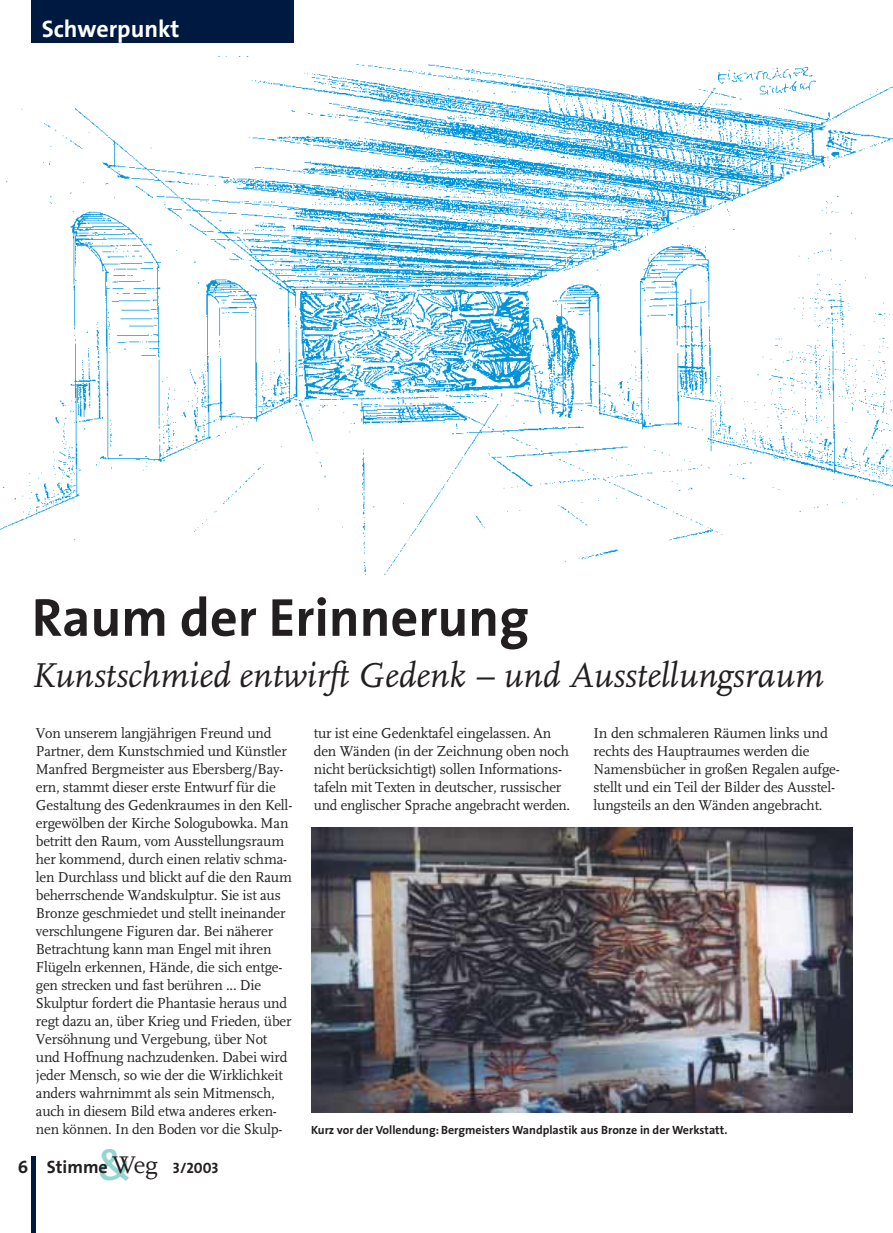
<style>
.page{position:relative;width:893px;height:1233px;background:#fff}
.page>*{position:absolute;margin:0;border:0;box-sizing:border-box;transform-origin:0 0}
.t1{font:700 54px "The Sans";color:#231f20}
.t2{font:italic 36px "FF Scala";color:#231f20}
.t3{font:700 24px "The Sans";color:#fff}
.t4{font:700 18px "The Sans";color:#231f20}
.t5{font:15px/18px "FF Scala";letter-spacing:-.01em;color:#231f20}
.t6{font:15px "The Sans Bold Caps";color:#231f20}
.t7{font:700 12px "The Sans";color:#231f20}
.s1{font-family:"The Sans";font-weight:600;font-size:42px;color:#95d5d1}
.s2{font-family:"FF Scala";font-size:25.2px}
.s3{font-family:"The Sans Bold Caps";font-weight:400}
</style>
<div class="page">
<img style="left:0;top:18px;width:892px;height:557px">
<div style="left:32px;top:0;width:262px;height:43px;background:#001941"></div>
<hr style="left:32px;top:1157px;width:4px;height:76px;background:#001941">
<img style="left:311px;top:827px;width:541px;height:285px">
<h3 class="t3" style="left:42px;top:20px;width:139px">Schwerpunkt</h3>
<h1 class="t1" style="left:32px;top:597px;width:499px">Raum der Erinnerung</h1>
<h2 class="t2" style="left:31px;top:662px;width:793px">Kunstschmied entwirft Gedenk – und Ausstellungsraum</h2>
<p class="t5" style="left:36px;top:725px;width:258px">Von unserem langjährigen Freund und Partner, dem Kunstschmied und Künstler Manfred Bergmeister aus Ebersberg/Bay&shy;ern, stammt dieser erste Entwurf für die Gestaltung des Gedenkraumes in den Kell&shy;ergewölben der Kirche Sologubowka. Man betritt den Raum, vom Ausstellungsraum her kommend, durch einen relativ schma&shy;len Durchlass und blickt auf die den Raum beherrschende Wandskulptur. Sie ist aus Bronze geschmiedet und stellt ineinander verschlungene Figuren dar. Bei näherer Betrachtung kann man Engel mit ihren Flügeln erkennen, Hände, die sich entge&shy;gen strecken und fast berühren ... Die Skulptur fordert die Phantasie heraus und regt dazu an, über Krieg und Frieden, über Versöhnung und Vergebung, über Not und Hoffnung nachzudenken. Dabei wird jeder Mensch, so wie der die Wirklichkeit anders wahrnimmt als sein Mitmensch, auch in diesem Bild etwa anderes erken&shy;nen können. In den Boden vor die Skulp-</p>
<p class="t5" style="left:314px;top:725px;width:258px">tur ist eine Gedenktafel eingelassen. An den Wänden (in der Zeichnung oben noch nicht berücksichtigt) sollen Informations&shy;tafeln mit Texten in deutscher, russischer und englischer Sprache angebracht werden.</p>
<p class="t5" style="left:593px;top:725px;width:248px">In den schmaleren Räumen links und rechts des Hauptraumes werden die Namensbücher in großen Regalen aufge&shy;stellt und ein Teil der Bilder des Ausstel&shy;lungsteils an den Wänden angebracht.</p>
<p class="t7" style="left:311px;top:1125px;width:418px">Kurz vor der Vollendung: Bergmeisters Wandplastik aus Bronze in der Werkstatt.</p>
<p class="t6" style="left:98px;top:1159px;width:122px"><span class="s1">&amp;</span><span class="s2">Weg</span> 3/2003</p>
<p class="t4" style="left:18px;top:1160px;width:91px"><span class="s3">6</span> Stimme</p>
</div>
